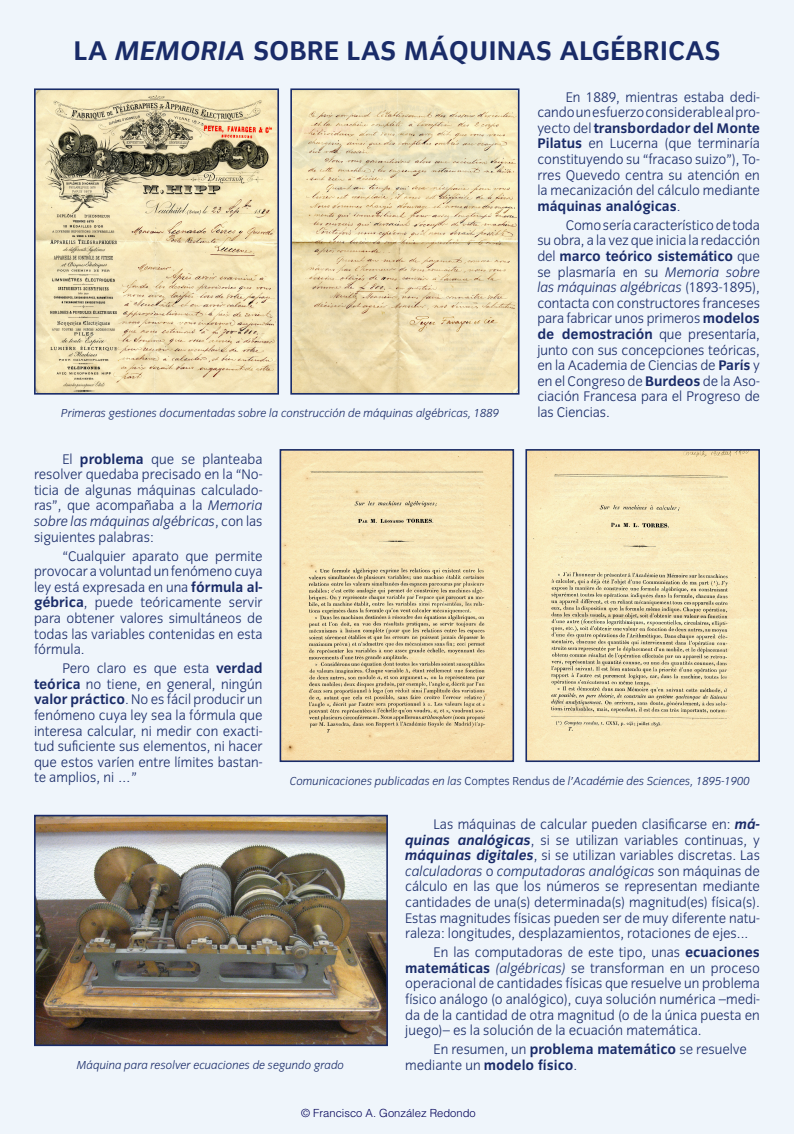
<style>
.page{position:relative;width:794px;height:1134px;background:#eff5fb}
.page>*{position:absolute;margin:0;border:0;box-sizing:border-box;transform-origin:0 0}
.t1{font:700 28px "Congress Sans";color:#192b68}
.t2{font:300 14.4px/15.6px "Congress Sans";color:#192b68;text-align:justify}
.t3{font:italic 300 12px "Congress Sans";color:#192b68}
.t4{font:300 11.2px "Helvetica";color:#000057}
.s1{font-style:italic}
.s2{font-weight:700}
.s3{font-style:normal}
.s4{font-weight:700;font-style:italic}
</style>
<div class="page">
<img style="left:37px;top:91px;width:239px;height:301px">
<div style="left:34px;top:88px;width:245px;height:307px;border:2px solid #192b68"></div>
<img style="left:293px;top:91px;width:223px;height:301px">
<div style="left:290px;top:88px;width:229px;height:307px;border:2px solid #192b68"></div>
<img style="left:282px;top:452px;width:229px;height:307px">
<div style="left:279px;top:449px;width:235px;height:313px;border:2px solid #192b68"></div>
<img style="left:528px;top:452px;width:229px;height:307px">
<div style="left:525px;top:449px;width:235px;height:313px;border:2px solid #192b68"></div>
<img style="left:37px;top:818px;width:348px;height:225px">
<div style="left:34px;top:815px;width:354px;height:231px;border:2px solid #192b68"></div>
<h1 class="t1" style="left:73px;top:35px;width:648px">LA <span class="s1">MEMORIA</span> SOBRE LAS MÁQUINAS ALGÉBRICAS</h1>
<p class="t2" style="left:537px;top:89px;width:224px;text-indent:28px">En 1889, mientras estaba dedi&shy;cando un esfuerzo considerable al pro&shy;yecto del <span class="s2">transbordador del Monte Pilatus</span> en Lucerna (que terminaría constituyendo su “fracaso suizo”), To&shy;rres Quevedo centra su atención en la mecanización del cálculo mediante <span class="s2">máquinas analógicas</span>.</p>
<p class="t2" style="left:537px;top:217px;width:224px;text-indent:28px">Como sería característico de toda su obra, a la vez que inicia la redacción del <span class="s2">marco teórico sistemático</span> que se plasmaría en su <span class="s1">Memoria sobre las máquinas algébricas</span> (1893-1895), contacta con constructores franceses para fabricar unos primeros <span class="s2">modelos de demostración</span> que presentaría, junto con sus concepciones teóricas, en la Academia de Ciencias de <span class="s2">París</span> y en el Congreso de <span class="s2">Burdeos</span> de la Aso&shy;ciación Francesa para el Progreso de las Ciencias.</p>
<p class="t3" style="left:61px;top:406px;width:439px">Primeras gestiones documentadas sobre la construcción de máquinas algébricas, 1889</p>
<p class="t2" style="left:34px;top:451px;width:230px;text-indent:28px">El <span class="s2">problema</span> que se planteaba resolver quedaba precisado en la “No&shy;ticia de algunas máquinas calculado&shy;ras”, que acompañaba a la <span class="s1">Memoria sobre las máquinas algébricas</span>, con las siguientes palabras:</p>
<p class="t2" style="left:34px;top:548px;width:230px;text-indent:28px">“Cualquier aparato que permite provocar a voluntad un fenómeno cuya ley está expresada en una <span class="s2">fórmula al&shy;gébrica</span>, puede teóricamente servir para obtener valores simultáneos de todas las variables contenidas en esta fórmula.</p>
<p class="t2" style="left:34px;top:661px;width:230px;text-indent:28px">Pero claro es que esta <span class="s2">verdad teórica</span> no tiene, en general, ningún <span class="s2">valor práctico</span>. No es fácil producir un fenómeno cuya ley sea la fórmula que interesa calcular, ni medir con exacti&shy;tud suficiente sus elementos, ni hacer que estos varíen entre límites bastan&shy;te amplios, ni …”</p>
<p class="t3" style="left:290px;top:774px;width:461px">Comunicaciones publicadas en las <span class="s3">Comptes Rendus de</span> l’Académie des Sciences, 1895-1900</p>
<p class="t2" style="left:405px;top:816px;width:356px;text-indent:28px">Las máquinas de calcular pueden clasificarse en: <span class="s4">má&shy;quinas analógicas</span>, si se utilizan variables continuas, y <span class="s4">máquinas digitales</span>, si se utilizan variables discretas. Las <span class="s1">calculadoras</span> o <span class="s1">computadoras analógicas</span> son máquinas de cálculo en las que los números se representan mediante cantidades de una(s) determinada(s) magnitud(es) física(s).<br>Estas magnitudes físicas pueden ser de muy diferente natu&shy;raleza: longitudes, desplazamientos, rotaciones de ejes...</p>
<p class="t2" style="left:405px;top:945px;width:356px;text-indent:28px">En las computadoras de este tipo, unas <span class="s2">ecuaciones matemáticas</span> <span class="s1">(algébricas)</span> se transforman en un proceso operacional de cantidades físicas que resuelve un problema físico análogo (o analógico), cuya solución numérica –medi&shy;da de la cantidad de otra magnitud (o de la única puesta en juego)– es la solución de la ecuación matemática.</p>
<p class="t2" style="left:405px;top:1041px;width:343px;line-height:16px;text-indent:28px">En resumen, un <span class="s2">problema matemático</span> se resuelve mediante un <span class="s2">modelo físico</span>.</p>
<p class="t4" style="left:301px;top:1106px;width:176px">© Francisco A. González Redondo</p>
<p class="t3" style="left:77px;top:1058px;width:269px">Máquina para resolver ecuaciones de segundo grado</p>
</div>
